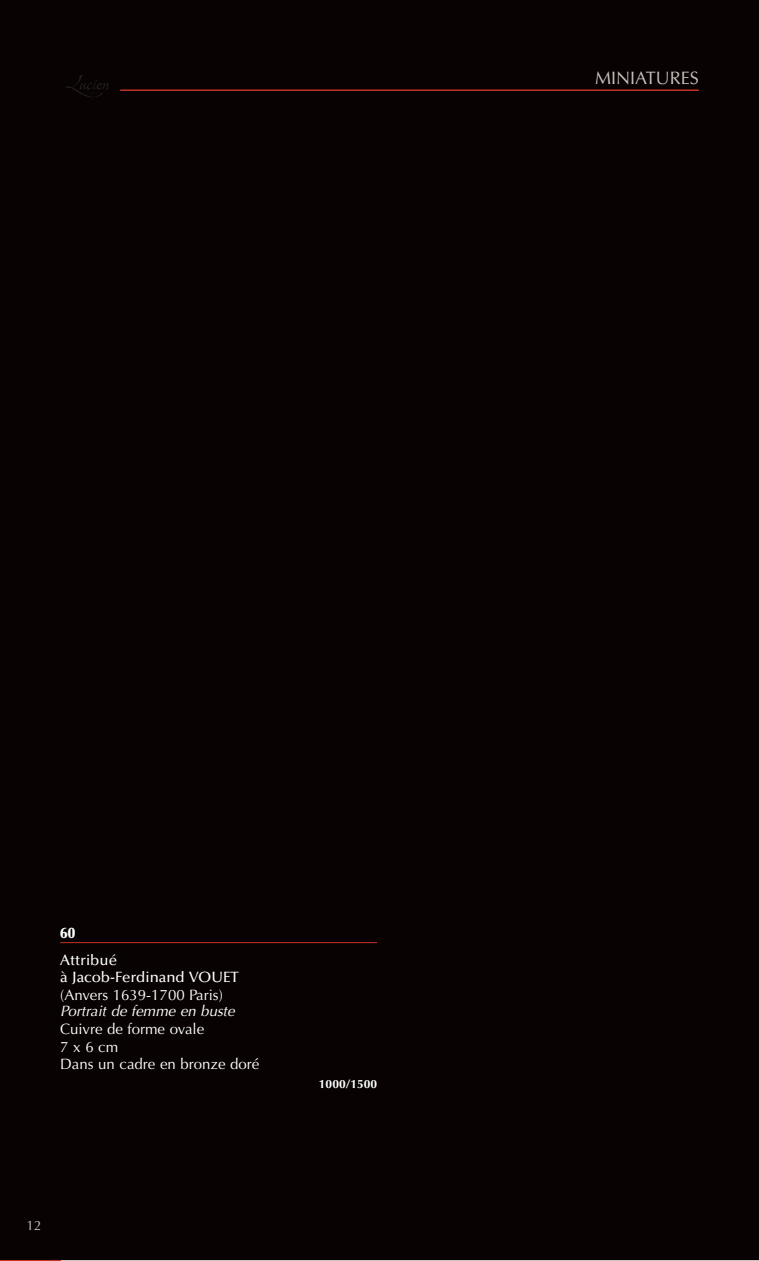
<style>
.page{position:relative;width:759px;height:1261px;background:#fff}
.page>*{position:absolute;margin:0;border:0;box-sizing:border-box;transform-origin:0 0}
.t1{font:18px "Optima";color:#cac2bf}
.t2{font:15px/17.9px "Optima";color:#fff}
.t3{font:500 15px/17.9px "Optima";color:#fff}
.t4{font:italic 15px "Optima";color:#fff}
.t5{font:900 15px "Optima";color:#fff}
.t6{font:13.5px "Optima";color:#cac2bf}
.t7{font:700 12px "Optima";color:#fff}
</style>
<div class="page">
<div style="left:0;top:0;width:758px;height:1260px;background:#080302"></div>
<p class="t1" style="left:594px;top:71px;width:105px">MINIATURES</p>
<p class="t5" style="left:60px;top:927px;width:16px">60</p>
<p class="t3" style="left:60px;top:952px;width:180px">Attribué<br>à Jacob-Ferdinand VOUET</p>
<p class="t2" style="left:60px;top:987px;width:164px">(Anvers 1639-1700 Paris)</p>
<p class="t4" style="left:60px;top:1004px;width:179px">Portrait de femme en buste</p>
<p class="t2" style="left:60px;top:1021px;width:200px">Cuivre de forme ovale<br>7 x 6 cm<br>Dans un cadre en bronze doré</p>
<p class="t6" style="left:27px;top:1219px;width:17px">12</p>
<p class="t7" style="left:319px;top:1078px;width:60px">1000/1500</p>
</div>
